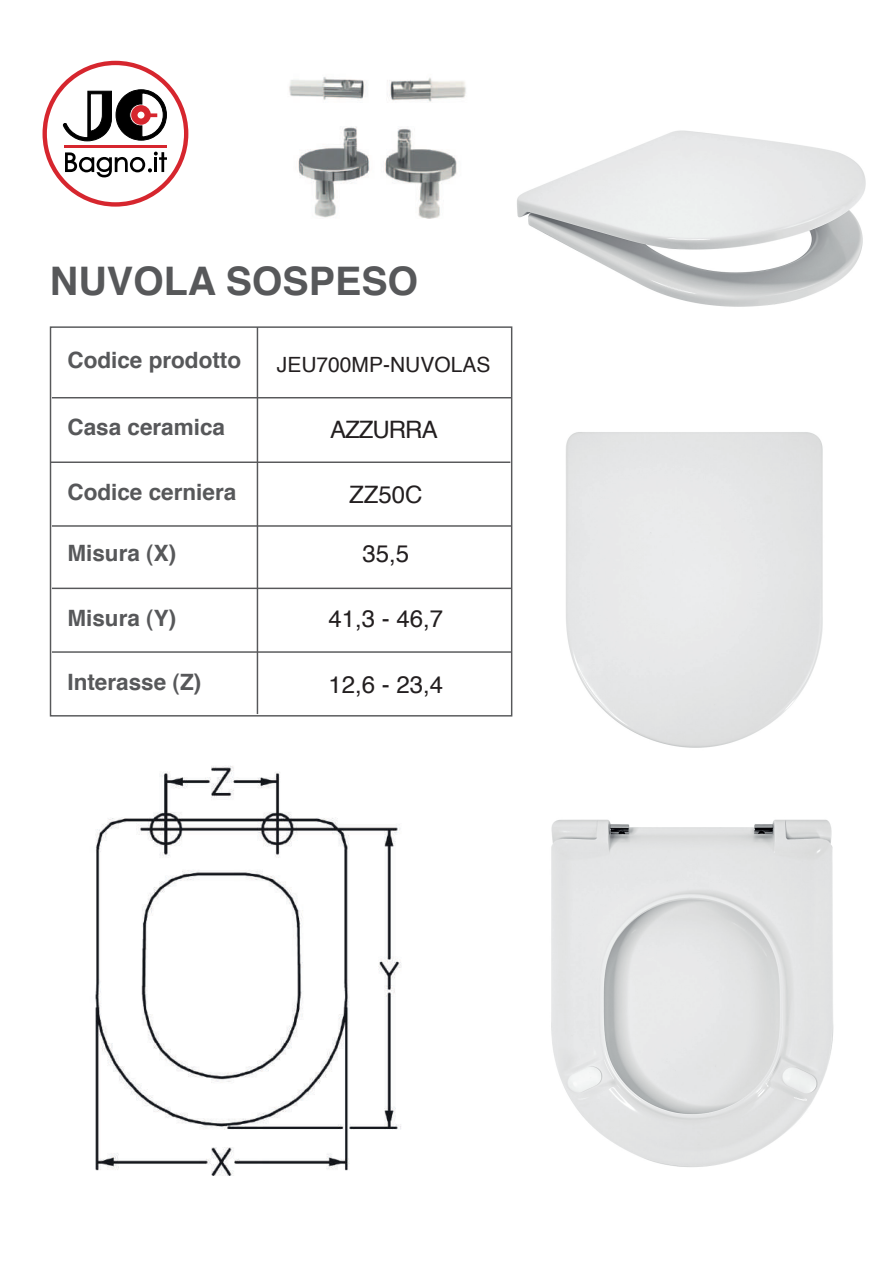
<style>
.page{position:relative;width:893px;height:1263px;background:#fff}
.page>*{position:absolute;margin:0;border:0;box-sizing:border-box;transform-origin:0 0}
.t1{font:700 39.3px "Helvetica";color:#57585a}
.t2{font:24px "Helvetica";color:#231f20}
.t3{font:24px "Helvetica";letter-spacing:-.04em;color:#231f20}
.t4{font:700 22.5px "Helvetica";color:#57585a}
.t5{font:21px "Helvetica";color:#231f20}
</style>
<div class="page">
<svg style="left:43px;top:61px;width:145px;height:146px"></svg>
<hr style="left:257px;top:327px;width:1px;height:387px;background:#57585a">
<hr style="left:52px;top:525px;width:459px;height:2px;background:#57585a">
<hr style="left:52px;top:588px;width:459px;height:1px;background:#57585a">
<hr style="left:52px;top:651px;width:459px;height:2px;background:#57585a">
<hr style="left:52px;top:397px;width:459px;height:1px;background:#57585a">
<hr style="left:51px;top:461px;width:459px;height:2px;background:#57585a">
<img style="left:551px;top:819px;width:283px;height:348px">
<img style="left:566px;top:432px;width:257px;height:316px">
<img style="left:517px;top:130px;width:349px;height:177px">
<img style="left:289px;top:77px;width:177px;height:142px">
<img style="left:95px;top:766px;width:306px;height:410px">
<h1 class="t1" style="left:50px;top:249px;width:370px">NUVOLA SOSPESO</h1>
<p class="t4" style="left:67px;top:342px;width:175px">Codice prodotto</p>
<p class="t5" style="left:277px;top:349px;width:215px">JEU700MP-NUVOLAS</p>
<p class="t4" style="left:67px;top:409px;width:159px">Casa ceramica</p>
<p class="t4" style="left:67px;top:474px;width:170px">Codice cerniera</p>
<p class="t3" style="left:330px;top:411px;width:109px">AZZURRA</p>
<p class="t2" style="left:349px;top:476px;width:75px">ZZ50C</p>
<p class="t4" style="left:67px;top:535px;width:110px">Misura (X)</p>
<p class="t2" style="left:362px;top:535px;width:48px">35,5</p>
<p class="t4" style="left:67px;top:600px;width:110px">Misura (Y)</p>
<p class="t4" style="left:67px;top:664px;width:135px">Interasse (Z)</p>
<p class="t2" style="left:328px;top:600px;width:116px">41,3 - 46,7</p>
<p class="t2" style="left:328px;top:665px;width:116px">12,6 - 23,4</p>
</div>
